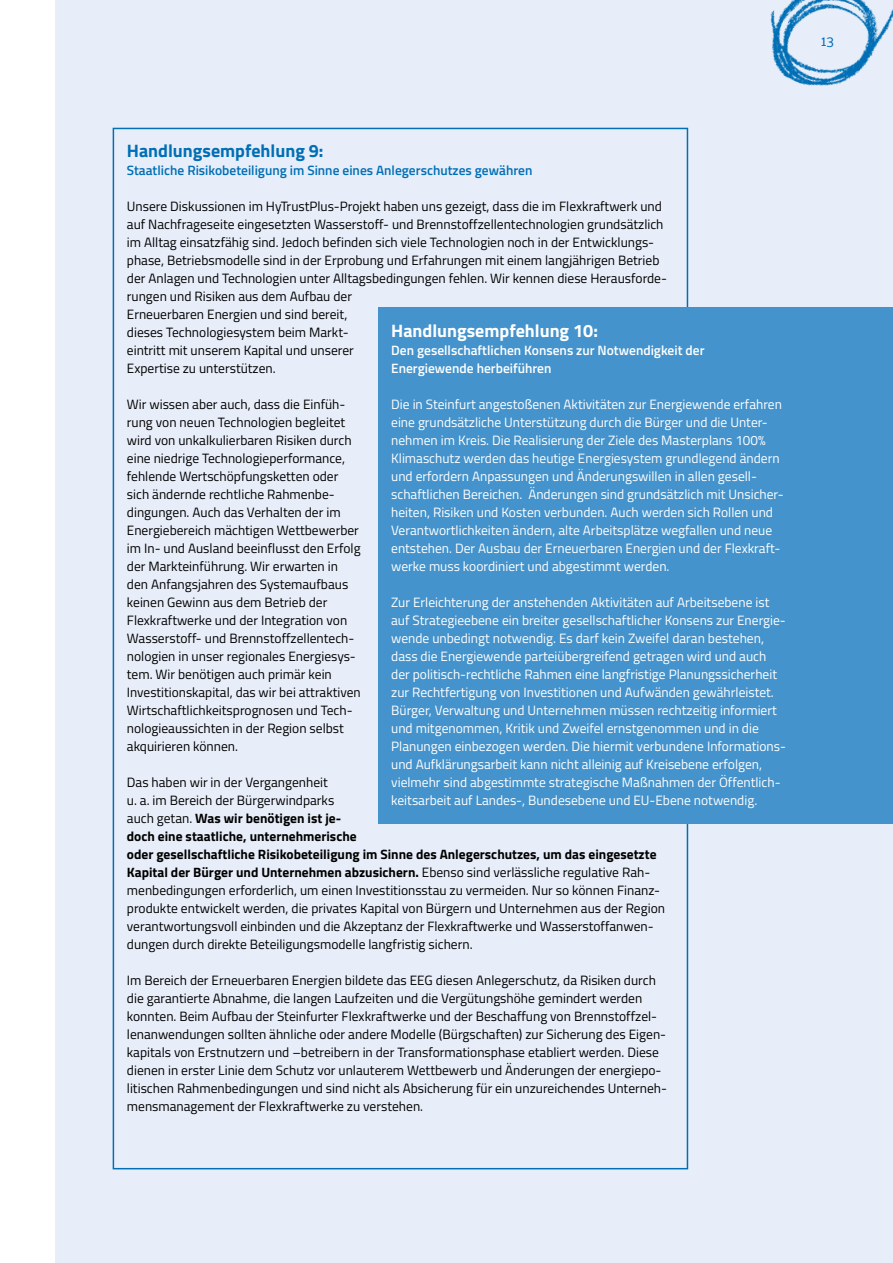
<style>
.page{position:relative;width:893px;height:1263px;background:#fff}
.page>*{position:absolute;margin:0;border:0;box-sizing:border-box;transform-origin:0 0}
.t1{font:700 18px "Titillium Web";color:#fff}
.t2{font:700 18px "Titillium Web";color:#006fb5}
.t3{font:15px "Palanquin";color:#006fb5}
.t4{font:13.5px/18px "Titillium Web";color:#000}
.t5{font:13.5px/18px "Titillium Web";color:#fff}
.t6{font:600 13.5px/18px "Titillium Web";color:#fff}
.t7{font:600 13.5px "Titillium Web";color:#006fb5}
.s1{font-weight:700}
</style>
<div class="page">
<div style="left:55px;top:0;width:838px;height:1263px;background:#e8eef9"></div>
<img style="left:770px;top:0;width:123px;height:86px">
<div style="left:378px;top:307px;width:515px;height:516px;background:#4493cc"></div>
<p class="t3" style="left:821px;top:32px;width:15px">13</p>
<h1 class="t2" style="left:127px;top:137px;width:198px">Handlungsempfehlung 9:</h1>
<p class="t7" style="left:127px;top:160px;width:407px">Staatliche Risikobeteiligung im Sinne eines Anlegerschutzes gewähren</p>
<p class="t4" style="left:127px;top:197px;width:542px">Unsere Diskussionen im HyTrustPlus-Projekt haben uns gezeigt, dass die im Flexkraftwerk und auf Nachfrageseite eingesetzten Wasserstoff- und Brennstoffzellentechnologien grundsätzlich im Alltag einsatzfähig sind. Jedoch befinden sich viele Technologien noch in der Entwicklungs&shy;phase, Betriebsmodelle sind in der Erprobung und Erfahrungen mit einem langjährigen Betrieb der Anlagen und Technologien unter Alltagsbedingungen fehlen. Wir kennen diese Herausforde&shy;rungen und Risiken aus dem Aufbau der<br>Erneuerbaren Energien und sind bereit,<br>dieses Technologiesystem beim Markt-<br>eintritt mit unserem Kapital und unserer<br>Expertise zu unterstützen.</p>
<p class="t4" style="left:127px;top:395px;width:235px">Wir wissen aber auch, dass die Einfüh&shy;rung von neuen Technologien begleitet wird von unkalkulierbaren Risiken durch eine niedrige Technologieperformance, fehlende Wertschöpfungsketten oder sich ändernde rechtliche Rahmenbe&shy;dingungen. Auch das Verhalten der im Energiebereich mächtigen Wettbewerber im In- und Ausland beeinflusst den Erfolg der Markteinführung. Wir erwarten in den Anfangsjahren des Systemaufbaus keinen Gewinn aus dem Betrieb der Flexkraftwerke und der Integration von Wasserstoff- und Brennstoffzellentech&shy;nologien in unser regionales Energiesys&shy;tem. Wir benötigen auch primär kein Investitionskapital, das wir bei attraktiven Wirtschaftlichkeitsprognosen und Tech&shy;nologieaussichten in der Region selbst akquirieren können.</p>
<p class="t4" style="left:127px;top:773px;width:540px">Das haben wir in der Vergangenheit<br>u. a. im Bereich der Bürgerwindparks<br>auch getan. <span class="s1">Was wir benötigen ist je-<br>doch eine staatliche, unternehmerische<br>oder gesellschaftliche Risikobeteiligung im Sinne des Anlegerschutzes, um das eingesetzte Kapital der Bürger und Unternehmen abzusichern.</span> Ebenso sind verlässliche regulative Rah&shy;menbedingungen erforderlich, um einen Investitionsstau zu vermeiden. Nur so können Finanz&shy;produkte entwickelt werden, die privates Kapital von Bürgern und Unternehmen aus der Region verantwortungsvoll einbinden und die Akzeptanz der Flexkraftwerke und Wasserstoffanwen&shy;dungen durch direkte Beteiligungsmodelle langfristig sichern.</p>
<p class="t4" style="left:127px;top:971px;width:542px">Im Bereich der Erneuerbaren Energien bildete das EEG diesen Anlegerschutz, da Risiken durch die garantierte Abnahme, die langen Laufzeiten und die Vergütungshöhe gemindert werden konnten. Beim Aufbau der Steinfurter Flexkraftwerke und der Beschaffung von Brennstoffzel&shy;lenanwendungen sollten ähnliche oder andere Modelle (Bürgschaften) zur Sicherung des Eigen&shy;kapitals von Erstnutzern und –betreibern in der Transformationsphase etabliert werden. Diese dienen in erster Linie dem Schutz vor unlauterem Wettbewerb und Änderungen der energiepo&shy;litischen Rahmenbedingungen und sind nicht als Absicherung für ein unzureichendes Unterneh&shy;mensmanagement der Flexkraftwerke zu verstehen.</p>
<h1 class="t1" style="left:391px;top:317px;width:208px">Handlungsempfehlung 10:</h1>
<p class="t6" style="left:391px;top:341px;width:315px">Den gesellschaftlichen Konsens zur Notwendigkeit der<br>Energiewende herbeiführen</p>
<p class="t5" style="left:391px;top:395px;width:394px">Die in Steinfurt angestoßenen Aktivitäten zur Energiewende erfahren eine grundsätzliche Unterstützung durch die Bürger und die Unter&shy;nehmen im Kreis. Die Realisierung der Ziele des Masterplans 100% Klimaschutz werden das heutige Energiesystem grundlegend ändern und erfordern Anpassungen und Änderungswillen in allen gesell&shy;schaftlichen Bereichen. Änderungen sind grundsätzlich mit Unsicher&shy;heiten, Risiken und Kosten verbunden. Auch werden sich Rollen und Verantwortlichkeiten ändern, alte Arbeitsplätze wegfallen und neue entstehen. Der Ausbau der Erneuerbaren Energien und der Flexkraft&shy;werke muss koordiniert und abgestimmt werden.</p>
<p class="t5" style="left:391px;top:593px;width:396px">Zur Erleichterung der anstehenden Aktivitäten auf Arbeitsebene ist auf Strategieebene ein breiter gesellschaftlicher Konsens zur Energie&shy;wende unbedingt notwendig. Es darf kein Zweifel daran bestehen, dass die Energiewende parteiübergreifend getragen wird und auch der politisch-rechtliche Rahmen eine langfristige Planungssicherheit zur Rechtfertigung von Investitionen und Aufwänden gewährleistet.<br>Bürger, Verwaltung und Unternehmen müssen rechtzeitig informiert und mitgenommen, Kritik und Zweifel ernstgenommen und in die Planungen einbezogen werden. Die hiermit verbundene Informations&shy;und Aufklärungsarbeit kann nicht alleinig auf Kreisebene erfolgen, vielmehr sind abgestimmte strategische Maßnahmen der Öffentlich&shy;keitsarbeit auf Landes-, Bundesebene und EU-Ebene notwendig.</p>
</div>
